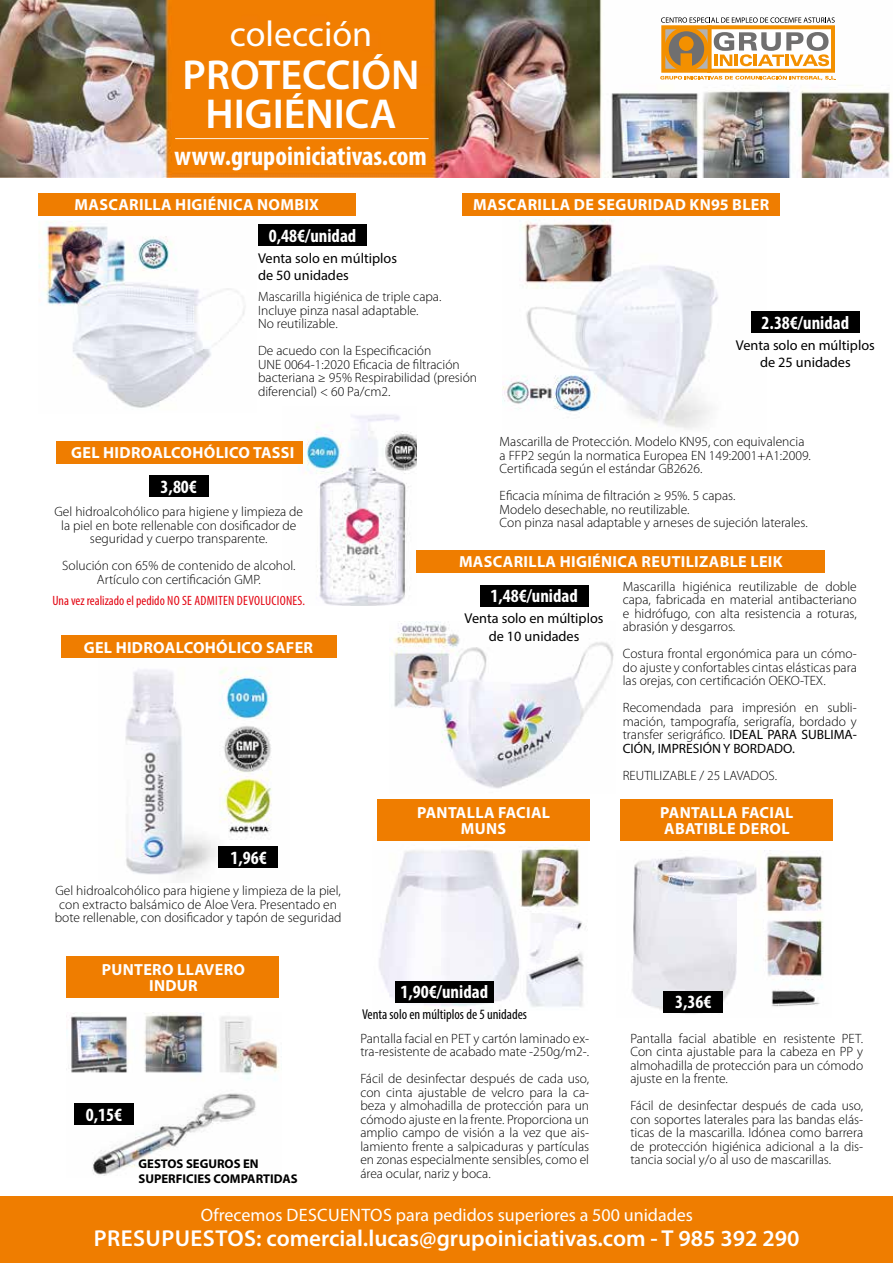
<style>
.page{position:relative;width:893px;height:1263px;background:#fff}
.page>*{position:absolute;margin:0;border:0;box-sizing:border-box;transform-origin:0 0}
.t1{font:600 42px/39px "Myriad Pro";color:#fff;text-align:center}
.t2{font:36px "Myriad Pro";color:#fff}
.t3{font:700 condensed 27px "Myriad Pro";color:#fff}
.t4{font:600 23.1px "Myriad Pro";color:#fff}
.t5{font:700 condensed 18.75px "Myriad Pro";color:#fff}
.t6{font:18px "Myriad Pro";color:#fff}
.t7{font:700 16.05px/16px "Myriad Pro";letter-spacing:.02em;color:#fff;text-align:center}
.t8{font:14.25px/17.1px "Myriad Pro";color:#000;text-align:center}
.t9{font:condensed 14.25px "Myriad Pro";color:#000}
.t10{font:300 13.5px/13.5px "Myriad Pro";color:#000;text-align:justify}
.t11{font:condensed 13.5px "Myriad Pro";color:#e30613}
.t12{font:700 12.75px/15.3px "Myriad Pro";color:#000}
.s1{font-weight:400}
</style>
<div class="page">
<img style="left:283px;top:414px;width:134px;height:191px">
<img style="left:391px;top:622px;width:223px;height:167px">
<img style="left:503px;top:219px;width:215px;height:210px">
<img style="left:125px;top:667px;width:147px;height:211px">
<div style="left:38px;top:193px;width:318px;height:23px;background:#ef7d00"></div>
<img style="left:39px;top:221px;width:206px;height:187px">
<div style="left:462px;top:193px;width:318px;height:23px;background:#ef7d00"></div>
<div style="left:61px;top:635px;width:276px;height:23px;background:#ef7d00"></div>
<div style="left:219px;top:846px;width:59px;height:22px;background:#000"></div>
<img style="left:379px;top:841px;width:207px;height:166px">
<div style="left:377px;top:799px;width:212px;height:42px;background:#ef7d00"></div>
<div style="left:395px;top:981px;width:99px;height:21px;background:#000"></div>
<img style="left:632px;top:850px;width:191px;height:164px">
<div style="left:620px;top:799px;width:212px;height:42px;background:#ef7d00"></div>
<div style="left:663px;top:991px;width:60px;height:22px;background:#000"></div>
<img style="left:66px;top:1012px;width:214px;height:164px">
<div style="left:67px;top:956px;width:212px;height:42px;background:#ef7d00"></div>
<div style="left:74px;top:1103px;width:60px;height:22px;background:#000"></div>
<div style="left:417px;top:550px;width:408px;height:22px;background:#ef7d00"></div>
<img style="left:0;top:0;width:892px;height:177px">
<div style="left:709px;top:27px;width:124px;height:44px;background:#fff"></div>
<div style="left:707px;top:25px;width:128px;height:48px;border:4px solid #f39000"></div>
<svg style="left:666px;top:30px;width:41px;height:38px"></svg>
<div style="left:661px;top:25px;width:51px;height:48px;border:4px solid #f39000"></div>
<svg style="left:666px;top:29px;width:40px;height:40px"></svg>
<div style="left:664px;top:27px;width:45px;height:44px;border:4px solid #f39000;border-radius:50%"></div>
<div style="left:679px;top:36px;width:15px;height:15px;background:#f39000;border-radius:50%"></div>
<div style="left:681px;top:54px;width:10px;height:15px;background:#f39000"></div>
<div style="left:680px;top:53px;width:12px;height:16px;border:1px solid #f39000"></div>
<svg style="left:714px;top:32px;width:115px;height:34px"></svg>
<svg style="left:660px;top:75px;width:176px;height:5px"></svg>
<svg style="left:661px;top:17px;width:174px;height:6px"></svg>
<div style="left:0;top:1196px;width:893px;height:67px;background:#ef7d00"></div>
<div style="left:258px;top:224px;width:109px;height:22px;background:#000"></div>
<div style="left:751px;top:311px;width:109px;height:22px;background:#000"></div>
<div style="left:480px;top:585px;width:108px;height:22px;background:#000"></div>
<hr style="left:175px;top:138px;width:254px;height:1px;background:#fef0de">
<div style="left:149px;top:475px;width:60px;height:22px;background:#000"></div>
<div style="left:56px;top:441px;width:247px;height:22px;background:#ef7d00"></div>
<h2 class="t2" style="left:230px;top:12px;width:144px">colección</h2>
<h1 class="t1" style="left:183px;top:54px;width:238px">PROTECCIÓN<br>HIGIÉNICA</h1>
<h3 class="t3" style="left:175px;top:139px;width:254px">www.grupoiniciativas.com</h3>
<p class="t7" style="left:75px;top:196px;width:246px">MASCARILLA HIGIÉNICA NOMBIX</p>
<h3 class="t5" style="left:269px;top:224px;width:89px">0,48€/unidad</h3>
<p class="t8" style="left:258px;top:249px;width:140px;text-align:left">Venta solo en múltiplos de 50 unidades</p>
<p class="t7" style="left:473px;top:196px;width:298px">MASCARILLA DE SEGURIDAD KN95 BLER</p>
<p class="t10" style="left:258px;top:290px;width:185px;text-align:left">Mascarilla higiénica de triple capa.<br>Incluye pinza nasal adaptable.<br>No reutilizable.</p>
<p class="t10" style="left:258px;top:344px;width:221px;text-align:left">De acuedo con la Especificación<br>UNE 0064-1:2020 Eficacia de filtración bacteriana ≥ 95% Respirabilidad (presión diferencial) &lt; 60 Pa/cm2.</p>
<h3 class="t5" style="left:762px;top:311px;width:89px">2.38€/unidad</h3>
<p class="t8" style="left:736px;top:336px;width:140px">Venta solo en múltiplos de 25 unidades</p>
<p class="t7" style="left:71px;top:444px;width:225px">GEL HIDROALCOHÓLICO TASSI</p>
<h3 class="t5" style="left:161px;top:475px;width:38px">3,80€</h3>
<p class="t10" style="left:54px;top:505px;width:250px;text-align:center">Gel hidroalcohólico para higiene y limpieza de la piel en bote rellenable con dosificador de seguridad y cuerpo transparente.</p>
<p class="t10" style="left:62px;top:559px;width:235px;text-align:center">Solución con 65% de contenido de alcohol.<br>Artículo con certificación GMP.</p>
<p class="t11" style="left:52px;top:592px;width:254px">Una vez realizado el pedido NO SE ADMITEN DEVOLUCIONES.</p>
<p class="t7" style="left:84px;top:638px;width:231px">GEL HIDROALCOHÓLICO SAFER</p>
<h3 class="t5" style="left:230px;top:845px;width:38px">1,96€</h3>
<p class="t10" style="left:55px;top:884px;width:288px;text-align:center">Gel hidroalcohólico para higiene y limpieza de la piel, con extracto balsámico de Aloe Vera. Presentado en bote rellenable, con dosificador y tapón de seguridad</p>
<p class="t7" style="left:102px;top:961px;width:145px">PUNTERO LLAVERO<br>INDUR</p>
<h3 class="t5" style="left:86px;top:1103px;width:38px">0,15€</h3>
<p class="t12" style="left:139px;top:1155px;width:161px">GESTOS SEGUROS EN<br>SUPERFICIES COMPARTIDAS</p>
<p class="t10" style="left:500px;top:435px;width:313px;text-align:left">Mascarilla de Protección. Modelo KN95, con equivalencia a FFP2 según la normatica Europea EN 149:2001+A1:2009.<br>Certificada según el estándar GB2626.</p>
<p class="t10" style="left:500px;top:489px;width:310px;text-align:left">Eficacia mínima de filtración ≥ 95%. 5 capas.<br>Modelo desechable, no reutilizable.<br>Con pinza nasal adaptable y arneses de sujeción laterales.</p>
<p class="t7" style="left:459px;top:553px;width:325px">MASCARILLA HIGIÉNICA REUTILIZABLE LEIK</p>
<h3 class="t5" style="left:490px;top:584px;width:89px">1,48€/unidad</h3>
<p class="t8" style="left:465px;top:610px;width:140px">Venta solo en múltiplos de 10 unidades</p>
<p class="t7" style="left:417px;top:804px;width:135px">PANTALLA FACIAL<br>MUNS</p>
<p class="t10" style="left:623px;top:579px;width:236px">Mascarilla higiénica reutilizable de doble capa, fabricada en material antibacteriano e hidrófugo, con alta resistencia a roturas, abrasión y desgarros.</p>
<p class="t10" style="left:623px;top:647px;width:236px">Costura frontal ergonómica para un cómo&shy;do ajuste y confortables cintas elásticas para las orejas, con certificación OEKO-TEX.</p>
<p class="t10" style="left:623px;top:701px;width:236px">Recomendada para impresión en subli&shy;mación, tampografía, serigrafía, bordado y transfer serigráfico. <span class="s1">IDEAL PARA SUBLIMA-CIÓN, IMPRESIÓN Y BORDADO.</span></p>
<p class="t10" style="left:623px;top:768px;width:156px">REUTILIZABLE / 25 LAVADOS.</p>
<p class="t7" style="left:660px;top:804px;width:135px;text-align:left">PANTALLA FACIAL<br>ABATIBLE DEROL</p>
<h3 class="t5" style="left:401px;top:980px;width:89px">1,90€/unidad</h3>
<p class="t9" style="left:362px;top:1006px;width:167px">Venta solo en múltiplos de 5 unidades</p>
<p class="t10" style="left:360px;top:1031px;width:230px">Pantalla facial en PET y cartón laminado ex&shy;tra-resistente de acabado mate -250g/m2-.</p>
<p class="t10" style="left:360px;top:1072px;width:230px">Fácil de desinfectar después de cada uso, con cinta ajustable de velcro para la ca&shy;beza y almohadilla de protección para un cómodo ajuste en la frente. Proporciona un amplio campo de visión a la vez que ais&shy;lamiento frente a salpicaduras y partículas en zonas especialmente sensibles, como el área ocular, nariz y boca.</p>
<h3 class="t5" style="left:675px;top:990px;width:38px">3,36€</h3>
<p class="t10" style="left:630px;top:1031px;width:234px">Pantalla facial abatible en resistente PET.<br>Con cinta ajustable para la cabeza en PP y almohadilla de protección para un cómodo ajuste en la frente.</p>
<p class="t10" style="left:630px;top:1099px;width:234px">Fácil de desinfectar después de cada uso, con soportes laterales para las bandas elás&shy;ticas de la mascarilla. Idónea como barrera de protección higiénica adicional a la dis&shy;tancia social y/o al uso de mascarillas.</p>
<h3 class="t6" style="left:201px;top:1203px;width:494px">Ofrecemos DESCUENTOS para pedidos superiores a 500 unidades</h3>
<h3 class="t4" style="left:94px;top:1223px;width:707px">PRESUPUESTOS: comercial.lucas@grupoiniciativas.com - T 985 392 290</h3>
</div>
